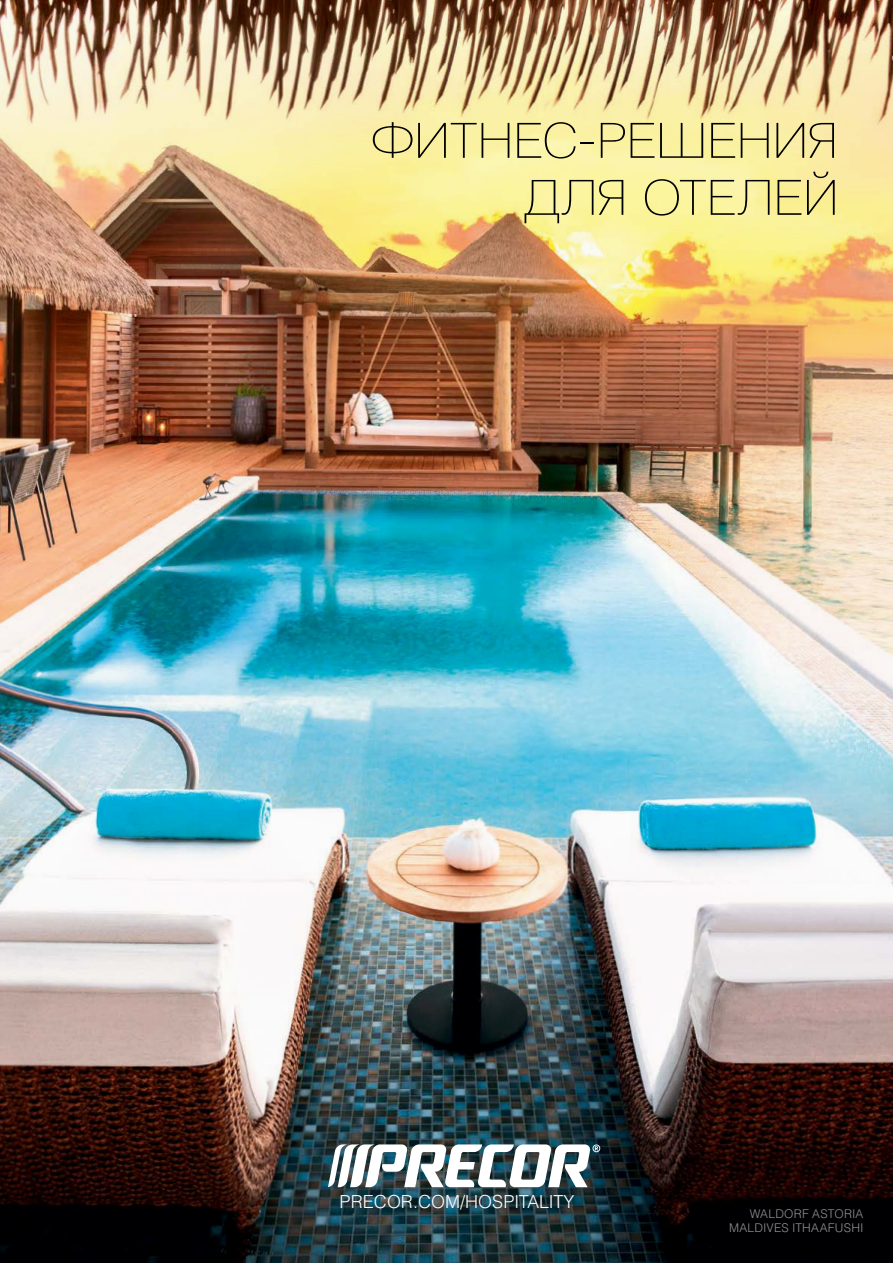
<style>
.page{position:relative;width:893px;height:1263px;background:#fff}
.page>*{position:absolute;margin:0;border:0;box-sizing:border-box;transform-origin:0 0}
.t1{font:48px/57px "Helios Thin C";letter-spacing:-.015em;color:#000;text-align:right;scale:1.1 1}
.t2{font:18px "Helios Light C";color:#fff}
.t3{font:12px/13.5px "Helios Light C";letter-spacing:.02em;color:#909193;text-align:right}
</style>
<div class="page">
<img style="left:0;top:0;width:893px;height:1263px">
<img style="left:328px;top:1144px;width:272px;height:43px">
<h1 class="t1" style="left:371px;top:113px;width:427px">ФИТНЕС-РЕШЕНИЯ<br>ДЛЯ ОТЕЛЕЙ</h1>
<h2 class="t2" style="left:339px;top:1191px;width:236px">PRECOR.COM/HOSPITALITY</h2>
<p class="t3" style="left:729px;top:1207px;width:136px">WALDORF ASTORIA<br>MALDIVES ITHAAFUSHI</p>
</div>
